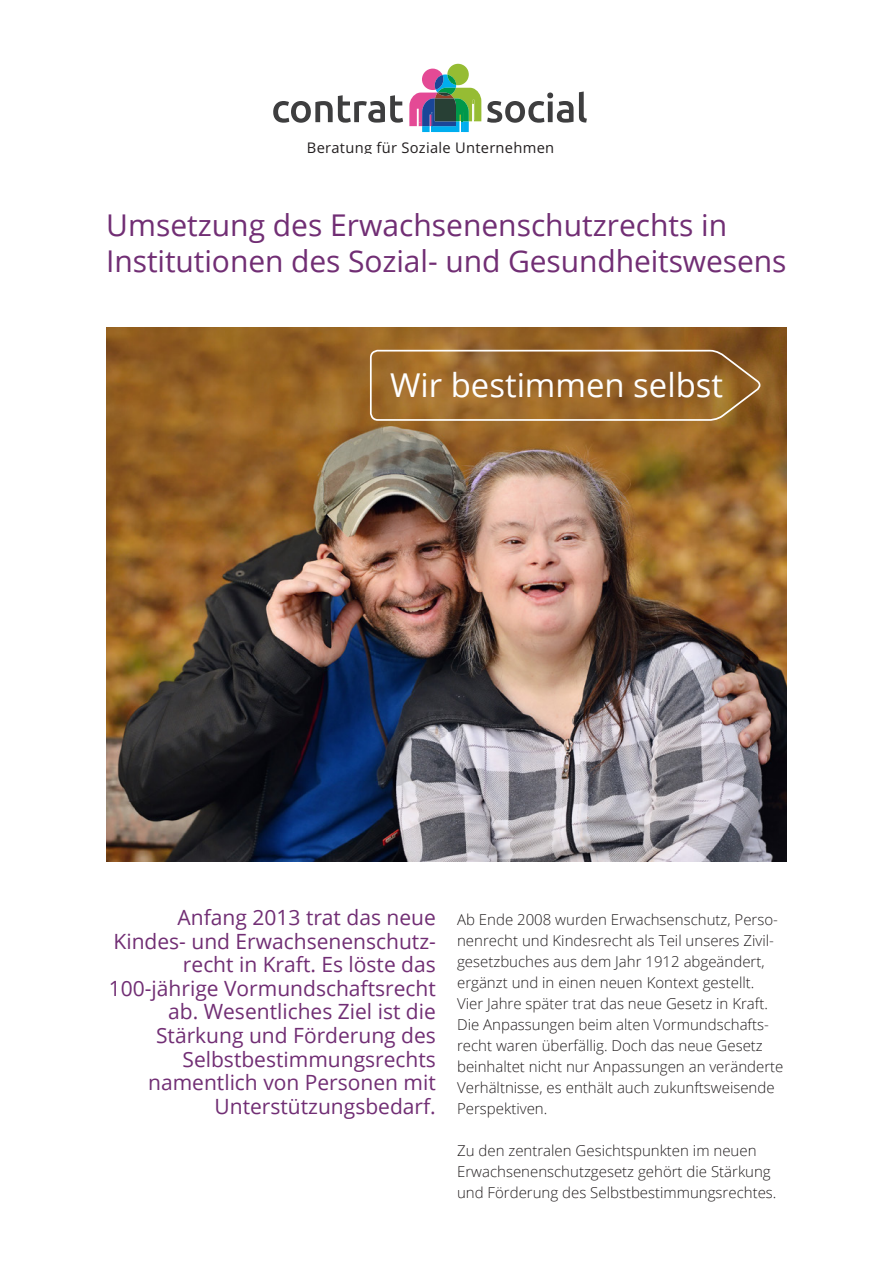
<style>
.page{position:relative;width:893px;height:1263px;background:#fff}
.page>*{position:absolute;margin:0;border:0;box-sizing:border-box;transform-origin:0 0}
.Copy{font:32.85px "Open Sans";color:#fff}
.Headline{font:30px/36px "Open Sans";letter-spacing:-.005em;color:#712e74}
.Lead{font:21px/23.5px "Open Sans";color:#712e74;text-align:right}
.Copy-2{font:300 15px/21px "Open Sans";color:#231f20}
.t1{font:14.7px "Open Sans";letter-spacing:.02em;color:#231f20}
</style>
<div class="page">
<svg style="left:273px;top:95px;width:130px;height:28px"></svg>
<svg style="left:487px;top:92px;width:100px;height:31px"></svg>
<svg style="left:409px;top:64px;width:72px;height:68px"></svg>
<img style="left:106px;top:327px;width:681px;height:535px">
<svg style="left:369px;top:349px;width:394px;height:73px"></svg>
<p class="t1" style="left:307px;top:138px;width:249px">Beratung für Soziale Unternehmen</p>
<p class="Headline" style="left:106px;top:206px;width:682px">Umsetzung des Erwachsenenschutzrechts in<br>Institutionen des Sozial- und Gesundheitswesens</p>
<p class="Copy" style="left:390px;top:362px;width:335px">Wir bestimmen selbst</p>
<p class="Lead" style="left:109px;top:905px;width:329px">Anfang 2013 trat das neue<br>Kindes- und Erwachsenenschutz&shy;recht in Kraft. Es löste das<br>100-jährige Vormundschaftsrecht ab. Wesentliches Ziel ist die<br>Stärkung und Förderung des<br>Selbstbestimmungsrechts namentlich von Personen mit<br>Unterstützungsbedarf.</p>
<p class="Copy-2" style="left:457px;top:908px;width:328px">Ab Ende 2008 wurden Erwachsenschutz, Perso&shy;nenrecht und Kindesrecht als Teil unseres Zivil&shy;gesetzbuches aus dem Jahr 1912 abgeändert, ergänzt und in einen neuen Kontext gestellt.<br>Vier Jahre später trat das neue Gesetz in Kraft.<br>Die Anpassungen beim alten Vormundschafts&shy;recht waren überfällig. Doch das neue Gesetz beinhaltet nicht nur Anpassungen an veränderte Verhältnisse, es enthält auch zukunftsweisende Perspektiven.</p>
<p class="Copy-2" style="left:457px;top:1139px;width:321px">Zu den zentralen Gesichtspunkten im neuen<br>Erwachsenenschutzgesetz gehört die Stärkung und Förderung des Selbstbestimmungsrechtes.</p>
</div>
